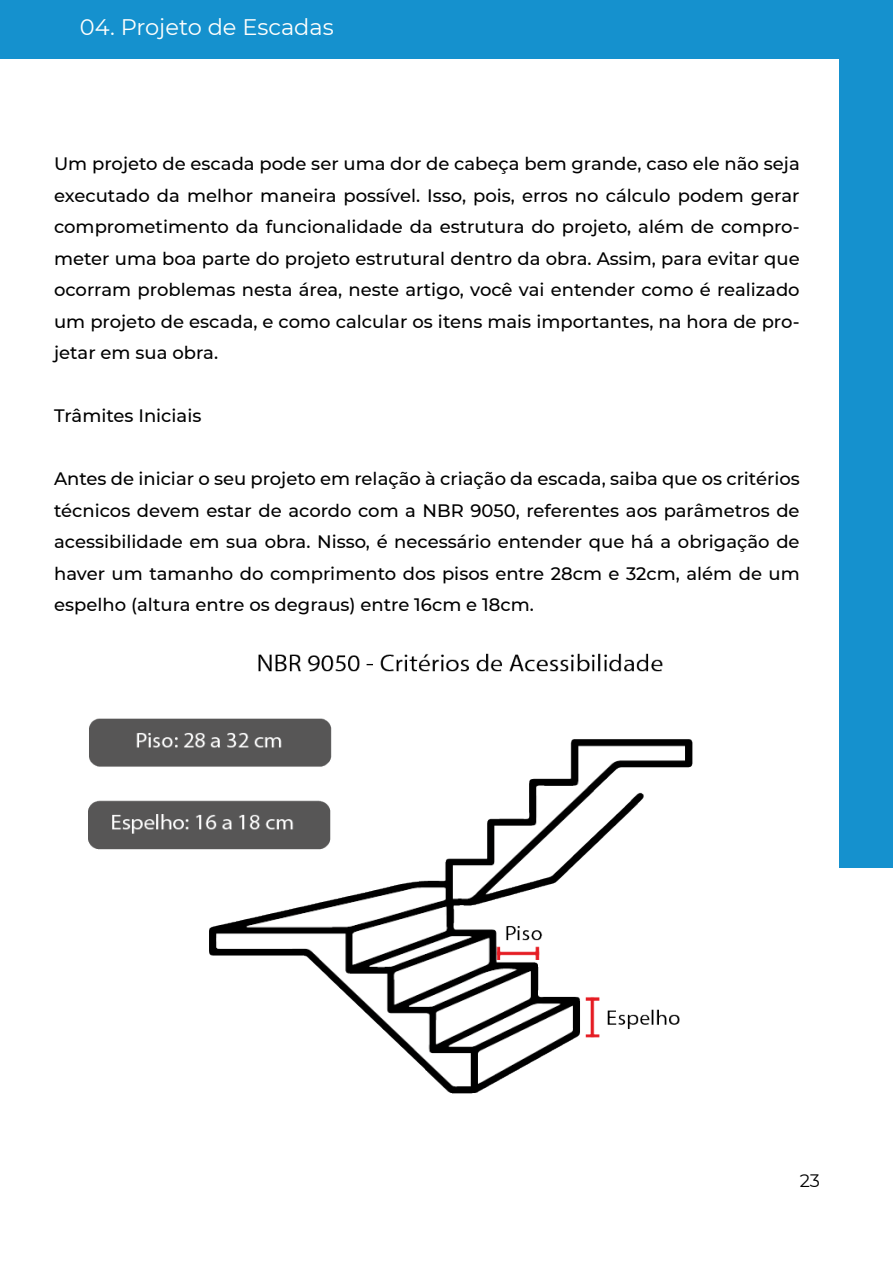
<style>
.page{position:relative;width:893px;height:1263px;background:#fff}
.page>*{position:absolute;margin:0;border:0;box-sizing:border-box;transform-origin:0 0}
.t1{font:22.5px "Montserrat";color:#fffffd}
.t2{font:500 18px/31.5px "Montserrat";color:#000;text-align:justify}
.t3{font:18px "Montserrat";color:#000}
</style>
<div class="page">
<div style="left:0;top:0;width:893px;height:59px;background:#1591ce"></div>
<div style="left:839px;top:52px;width:54px;height:816px;background:#1591ce"></div>
<img style="left:89px;top:653px;width:604px;height:440px">
<p class="t1" style="left:80px;top:12px;width:255px">04. Projeto de Escadas</p>
<p class="t2" style="left:54px;top:147px;width:747px">Um projeto de escada pode ser uma dor de cabeça bem grande, caso ele não seja executado da melhor maneira possível. Isso, pois, erros no cálculo podem gerar comprometimento da funcionalidade da estrutura do projeto, além de compro&shy;meter uma boa parte do projeto estrutural dentro da obra. Assim, para evitar que ocorram problemas nesta área, neste artigo, você vai entender como é realizado um projeto de escada, e como calcular os itens mais importantes, na hora de pro&shy;jetar em sua obra.</p>
<p class="t2" style="left:54px;top:399px;width:149px">Trâmites Iniciais</p>
<p class="t2" style="left:54px;top:462px;width:747px">Antes de iniciar o seu projeto em relação à criação da escada, saiba que os critérios técnicos devem estar de acordo com a NBR 9050, referentes aos parâmetros de acessibilidade em sua obra. Nisso, é necessário entender que há a obrigação de haver um tamanho do comprimento dos pisos entre 28cm e 32cm, além de um espelho (altura entre os degraus) entre 16cm e 18cm.</p>
<p class="t3" style="left:800px;top:1168px;width:22px">23</p>
</div>
